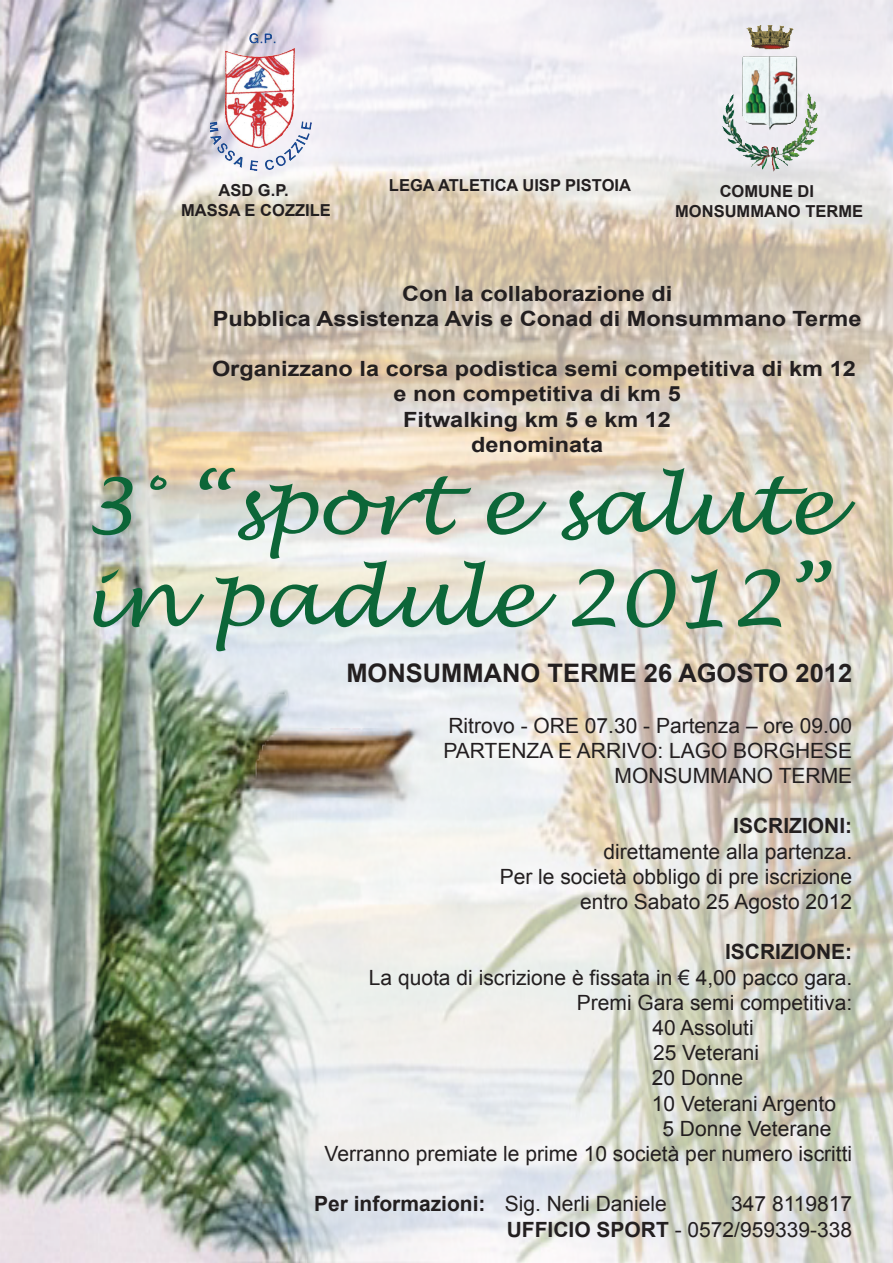
<style>
.page{position:relative;width:893px;height:1263px;background:#fff}
.page>*{position:absolute;margin:0;border:0;box-sizing:border-box;transform-origin:0 0}
.t1{font:italic 77.1px/92.4px "Lucida Handwriting";color:#0c6638;scale:1.06 1}
.t2{font:700 25.5px "Arial";color:#231f20}
.t3{font:21px/25.2px "Arial";color:#231f20;text-align:right}
.t4{font:700 21px/25.2px "Arial";color:#231f20;text-align:center;scale:1.12 1}
.t5{font:700 21px "Arial";color:#231f20}
.t6{font:700 16.5px/19.8px "Arial";color:#231f20;text-align:center}
.s1{font-weight:700}
</style>
<div class="page">
<img style="left:0;top:1px;width:893px;height:1262px">
<img style="left:211px;top:33px;width:100px;height:138px">
<img style="left:723px;top:26px;width:94px;height:146px">
<p class="t6" style="left:389px;top:176px;width:244px">LEGA ATLETICA UISP PISTOIA</p>
<p class="t6" style="left:181px;top:181px;width:151px">ASD G.P.<br>MASSA E COZZILE</p>
<p class="t6" style="left:675px;top:182px;width:189px">COMUNE DI<br>MONSUMMANO TERME</p>
<p class="t4" style="left:213px;top:281px;width:580px">Con la collaborazione di<br>Pubblica Assistenza Avis e Conad di Monsummano Terme</p>
<p class="t4" style="left:212px;top:357px;width:576px">Organizzano la corsa podistica semi competitiva di km 12 e non competitiva di km 5<br>Fitwalking km 5 e km 12<br>denominata</p>
<h1 class="t1" style="left:80px;top:463px;width:712px">3° “sport e salute in padule 2012”</h1>
<p class="t2" style="left:346px;top:656px;width:507px">MONSUMMANO TERME 26 AGOSTO 2012</p>
<p class="t3" style="left:443px;top:713px;width:410px">Ritrovo - ORE 07.30 - Partenza – ore 09.00<br>PARTENZA E ARRIVO: LAGO BORGHESE<br>MONSUMMANO TERME</p>
<p class="t5" style="left:733px;top:812px;width:121px">ISCRIZIONI:</p>
<p class="t3" style="left:500px;top:839px;width:354px">direttamente alla partenza.<br>Per le società obbligo di pre iscrizione entro Sabato 25 Agosto 2012</p>
<p class="t5" style="left:725px;top:938px;width:129px">ISCRIZIONE:</p>
<p class="t3" style="left:369px;top:965px;width:485px">La quota di iscrizione è fissata in € 4,00 pacco gara.</p>
<p class="t3" style="left:577px;top:990px;width:277px">Premi Gara semi competitiva:</p>
<p class="t3" style="left:652px;top:1015px;width:103px">40 Assoluti</p>
<p class="t3" style="left:653px;top:1040px;width:107px">25 Veterani</p>
<p class="t3" style="left:652px;top:1066px;width:93px">20 Donne</p>
<p class="t3" style="left:652px;top:1091px;width:186px">10 Veterani Argento</p>
<p class="t3" style="left:662px;top:1116px;width:170px">5 Donne Veterane</p>
<p class="t3" style="left:325px;top:1141px;width:529px">Verranno premiate le prime 10 società per numero iscritti</p>
<p class="t3" style="left:505px;top:1192px;width:164px">Sig. Nerli Daniele</p>
<p class="t5" style="left:314px;top:1190px;width:173px">Per informazioni:</p>
<p class="t3" style="left:507px;top:1192px;width:347px">347 8119817<br><span class="s1">UFFICIO SPORT</span> - 0572/959339-338</p>
</div>
